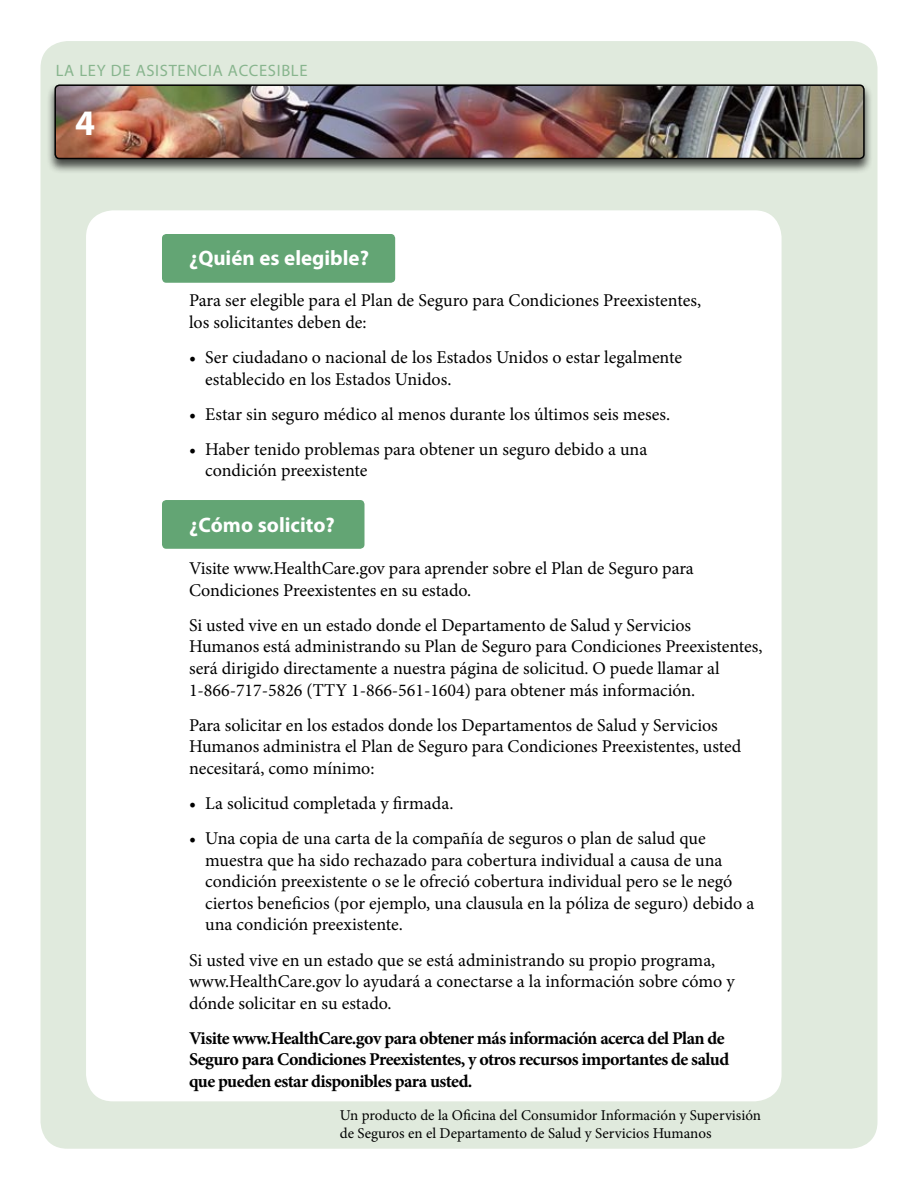
<style>
.page{position:relative;width:918px;height:1188px;background:#fff}
.page>*{position:absolute;margin:0;border:0;box-sizing:border-box;transform-origin:0 0}
.t1{font:700 36px "Myriad Pro";color:#fff}
.Subhead_White{font:700 21px "Myriad Pro";color:#fff}
.TEXT-12pt{font:18px/21.6px "Minion Pro";letter-spacing:-.005em;color:#000}
.Bullets_12{font:18px/21.6px "Minion Pro";color:#000}
.Subhead_3{font:700 18px/21.6px "Minion Pro";letter-spacing:-.03em;color:#000}
.t2{font:16.5px "Myriad Pro";letter-spacing:.04em;color:#88b58e}
.TEXT-12pt-2{font:15px/18px "Minion Pro";color:#000}
</style>
<div class="page">
<div style="left:40px;top:41px;width:838px;height:1108px;background:#e0eadd;border-radius:27px"></div>
<div style="left:46px;top:83px;width:827px;height:91px;background:#000;opacity:.7"></div>
<img style="left:55px;top:87px;width:809px;height:72px">
<div style="left:54px;top:84px;width:811px;height:75px;border:2px solid #000;border-radius:4px"></div>
<div style="left:86px;top:210px;width:696px;height:891px;background:#fff;border-radius:27px"></div>
<div style="left:162px;top:234px;width:233px;height:49px;background:#63a574;border-radius:4px"></div>
<div style="left:162px;top:500px;width:202px;height:49px;background:#63a574;border-radius:4px"></div>
<p class="t2" style="left:56px;top:60px;width:253px">LA LEY DE ASISTENCIA ACCESIBLE</p>
<h1 class="t1" style="left:75px;top:99px;width:21px">4</h1>
<p class="Subhead_White" style="left:189px;top:244px;width:182px">¿Quién es elegible?</p>
<p class="TEXT-12pt" style="left:189px;top:290px;width:514px">Para ser elegible para el Plan de Seguro para Condiciones Preexistentes, los solicitantes deben de:</p>
<p class="Bullets_12" style="left:205px;top:347px;width:478px;text-indent:-16px">• Ser ciudadano o nacional de los Estados Unidos o estar legalmente establecido en los Estados Unidos.</p>
<p class="Bullets_12" style="left:189px;top:403px;width:483px">• Estar sin seguro médico al menos durante los últimos seis meses.</p>
<p class="Bullets_12" style="left:205px;top:438px;width:444px;text-indent:-16px">• Haber tenido problemas para obtener un seguro debido a una condición preexistente</p>
<p class="Subhead_White" style="left:189px;top:511px;width:147px">¿Cómo solicito?</p>
<p class="TEXT-12pt" style="left:189px;top:558px;width:506px">Visite www.HealthCare.gov para aprender sobre el Plan de Seguro para<br>Condiciones Preexistentes en su estado.</p>
<p class="TEXT-12pt" style="left:189px;top:614px;width:575px">Si usted vive en un estado donde el Departamento de Salud y Servicios Humanos está administrando su Plan de Seguro para Condiciones Preexistentes, será dirigido directamente a nuestra página de solicitud. O puede llamar al 1-866-717-5826 (TTY 1-866-561-1604) para obtener más información.</p>
<p class="TEXT-12pt" style="left:189px;top:714px;width:554px">Para solicitar en los estados donde los Departamentos de Salud y Servicios<br>Humanos administra el Plan de Seguro para Condiciones Preexistentes, usted necesitará, como mínimo:</p>
<p class="Bullets_12" style="left:189px;top:792px;width:266px">• La solicitud completada y firmada.</p>
<p class="Bullets_12" style="left:205px;top:828px;width:551px;text-indent:-16px">• Una copia de una carta de la compañía de seguros o plan de salud que muestra que ha sido rechazado para cobertura individual a causa de una condición preexistente o se le ofreció cobertura individual pero se le negó ciertos beneficios (por ejemplo, una clausula en la póliza de seguro) debido a una condición preexistente.</p>
<p class="TEXT-12pt" style="left:189px;top:949px;width:547px">Si usted vive en un estado que se está administrando su propio programa, www.HealthCare.gov lo ayudará a conectarse a la información sobre cómo y dónde solicitar en su estado.</p>
<p class="Subhead_3" style="left:189px;top:1027px;width:542px">Visite www.HealthCare.gov para obtener más información acerca del Plan de<br>Seguro para Condiciones Preexistentes, y otros recursos importantes de salud que pueden estar disponibles para usted.</p>
<p class="TEXT-12pt-2" style="left:340px;top:1106px;width:423px">Un producto de la Oficina del Consumidor Información y Supervisión de Seguros en el Departamento de Salud y Servicios Humanos</p>
</div>
